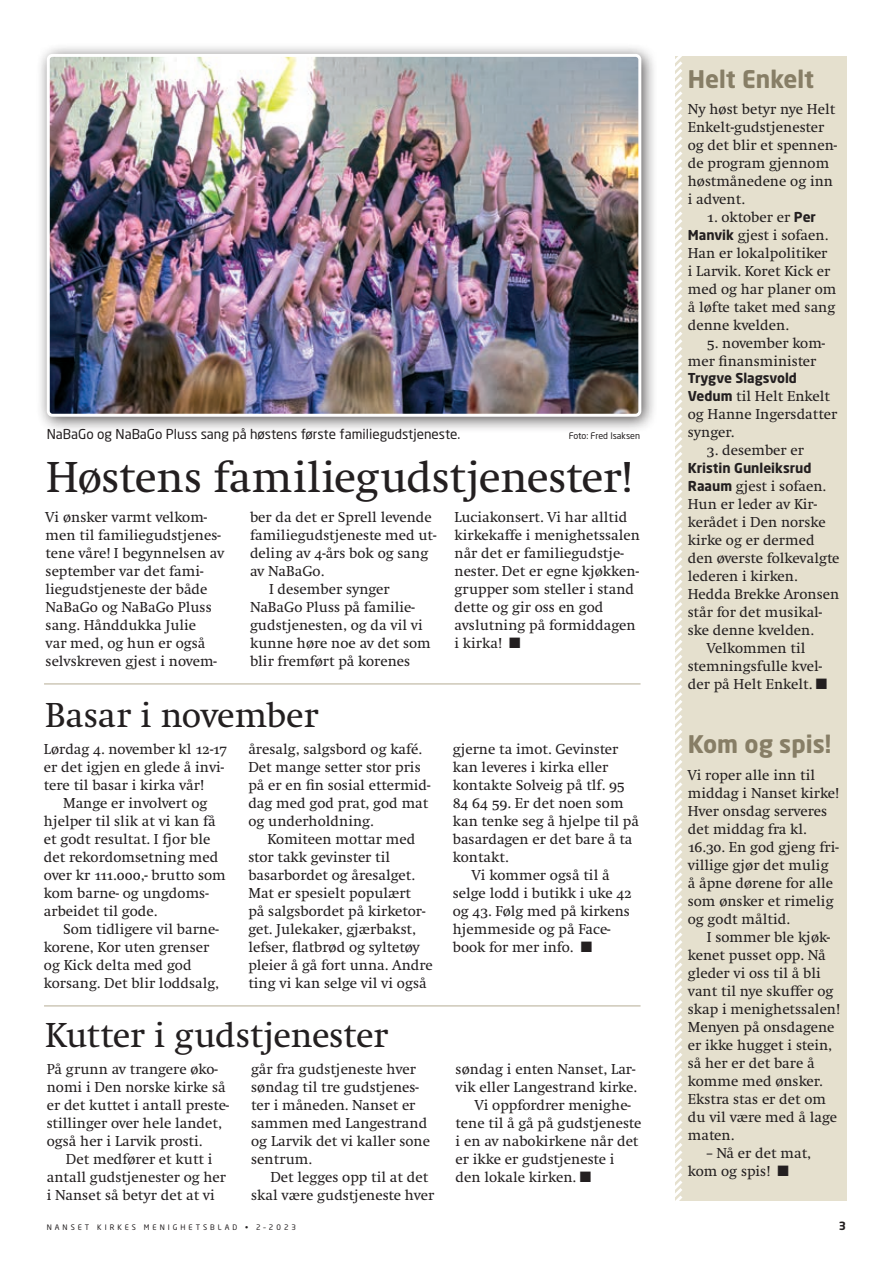
<style>
.page{position:relative;width:893px;height:1263px;background:#fff}
.page>*{position:absolute;margin:0;border:0;box-sizing:border-box;transform-origin:0 0}
.Tittel_48{font:45px "Swift POW";letter-spacing:-.01em;color:#231f20}
.Tittel_48-2{font:36px "Swift POW";letter-spacing:-.01em;color:#231f20}
.Notis_tittel{font:700 24px "Neo Sans";color:#877e66}
.Tekst_m_innrykk{font:15px/18px "Swift POW";color:#231f20}
.Tekst{font:15px/18px "Swift POW";color:#231f20}
.Bilde{font:13.5px "Neo Sans Std";color:#231f20}
.Tekst_m_innrykk-2{font:700 13.5px "Neo Sans W1 G";color:#231f20}
.t1{font:700 11.25px "Neo Sans";color:#231f20}
.Bilde-2{font:9px "Neo Sans Std";color:#231f20}
.t2{font:7.5px "Neo Sans Std";letter-spacing:.4em;color:#231f20}
.s1{font-family:"Neo Sans W1 G";font-weight:700;font-size:13.5px}
</style>
<div class="page">
<div style="left:675px;top:56px;width:171px;height:1145px;background:#e5e0ce"></div>
<svg style="left:675px;top:56px;width:7px;height:1145px"></svg>
<hr style="left:44px;top:683px;width:596px;height:2px;background:#cec8b8">
<hr style="left:44px;top:1005px;width:596px;height:2px;background:#cec8b8">
<div style="left:35px;top:43px;width:624px;height:391px;background:#231f20;opacity:.75"></div>
<img style="left:51px;top:58px;width:586px;height:355px">
<div style="left:47px;top:54px;width:594px;height:363px;border:3px solid #fff;border-radius:4px"></div>
<p class="Bilde" style="left:47px;top:426px;width:415px">NaBaGo og NaBaGo Pluss sang på høstens første familiegudstjeneste.</p>
<p class="Bilde-2" style="left:569px;top:430px;width:73px">Foto: Fred Isaksen</p>
<p class="Tittel_48" style="left:46px;top:451px;width:587px">Høstens familiegudstjenester!</p>
<p class="Tekst" style="left:46px;top:508px;width:180px">Vi ønsker varmt velkom&shy;men til familiegudstjenes&shy;tene våre! I begynnelsen av september var det fami&shy;liegudstjeneste der både<br>NaBaGo og NaBaGo Pluss sang. Hånddukka Julie<br>var med, og hun er også selvskreven gjest i novem-</p>
<p class="Tekst" style="left:250px;top:508px;width:188px">ber da det er Sprell levende familiegudstjeneste med ut&shy;deling av 4-års bok og sang av NaBaGo.</p>
<p class="Tekst_m_innrykk" style="left:454px;top:508px;width:187px">Luciakonsert. Vi har alltid kirkekaffe i menighetssalen når det er familiegudstje&shy;nester. Det er egne kjøkken&shy;grupper som steller i stand dette og gir oss en god avslutning på formiddagen i kirka! ■</p>
<p class="Tekst_m_innrykk" style="left:250px;top:580px;width:182px;text-indent:19px">I desember synger<br>NaBaGo Pluss på familie&shy;gudstjenesten, og da vil vi kunne høre noe av det som blir fremført på korenes</p>
<p class="Tittel_48-2" style="left:45px;top:694px;width:275px">Basar i november</p>
<p class="Tekst" style="left:44px;top:740px;width:185px">Lørdag 4. november kl 12-17</p>
<p class="Tekst" style="left:44px;top:758px;width:182px">er det igjen en glede å invi&shy;tere til basar i kirka vår!</p>
<p class="Tekst_m_innrykk" style="left:44px;top:794px;width:183px;text-indent:19px">Mange er involvert og hjelper til slik at vi kan få et godt resultat. I fjor ble det rekordomsetning med over kr 111.000,- brutto som kom barne- og ungdoms&shy;arbeidet til gode.</p>
<p class="Tekst_m_innrykk" style="left:44px;top:920px;width:177px;text-indent:19px">Som tidligere vil barne&shy;korene, Kor uten grenser og Kick delta med god korsang. Det blir loddsalg,</p>
<p class="Tekst_m_innrykk" style="left:248px;top:740px;width:184px">åresalg, salgsbord og kafé.<br>Det mange setter stor pris på er en fin sosial ettermid&shy;dag med god prat, god mat og underholdning.</p>
<p class="Tekst_m_innrykk" style="left:248px;top:830px;width:186px;text-indent:19px">Komiteen mottar med stor takk gevinster til basarbordet og åresalget.<br>Mat er spesielt populært<br>på salgsbordet på kirketor&shy;get. Julekaker, gjærbakst, lefser, flatbrød og syltetøy pleier å gå fort unna. Andre ting vi kan selge vil vi også</p>
<p class="Tittel_48-2" style="left:45px;top:1014px;width:345px">Kutter i gudstjenester</p>
<p class="Tekst" style="left:47px;top:1060px;width:184px">På grunn av trangere øko&shy;nomi i Den norske kirke så er det kuttet i antall preste&shy;stillinger over hele landet, også her i Larvik prosti.</p>
<p class="Tekst_m_innrykk" style="left:47px;top:1150px;width:181px;text-indent:19px">Det medfører et kutt i antall gudstjenester og her i Nanset så betyr det at vi</p>
<p class="Tekst_m_innrykk" style="left:251px;top:1060px;width:180px">går fra gudstjeneste hver søndag til tre gudstjenes&shy;ter i måneden. Nanset er sammen med Langestrand og Larvik det vi kaller sone sentrum.</p>
<p class="Tekst_m_innrykk" style="left:251px;top:1168px;width:185px;text-indent:19px">Det legges opp til at det skal være gudstjeneste hver</p>
<p class="Tekst_m_innrykk" style="left:453px;top:740px;width:188px">gjerne ta imot. Gevinster kan leveres i kirka eller kontakte Solveig på tlf. 95<br>84 64 59. Er det noen som kan tenke seg å hjelpe til på basardagen er det bare å ta kontakt.</p>
<p class="Tekst_m_innrykk" style="left:453px;top:866px;width:181px;text-indent:19px">Vi kommer også til å selge lodd i butikk i uke 42 og 43. Følg med på kirkens hjemmeside og på Face&shy;book for mer info. ■</p>
<p class="Tekst_m_innrykk" style="left:456px;top:1060px;width:183px">søndag i enten Nanset, Lar&shy;vik eller Langestrand kirke.</p>
<p class="Tekst_m_innrykk" style="left:456px;top:1096px;width:187px;text-indent:19px">Vi oppfordrer menighe&shy;tene til å gå på gudstjeneste i en av nabokirkene når det er ikke er gudstjeneste i den lokale kirken. ■</p>
<p class="Notis_tittel" style="left:688px;top:64px;width:128px">Helt Enkelt</p>
<p class="Tekst" style="left:688px;top:100px;width:151px">Ny høst betyr nye Helt<br>Enkelt-gudstjenester og det blir et spennen&shy;de program gjennom høstmånedene og inn i advent.</p>
<p class="Tekst_m_innrykk" style="left:688px;top:208px;width:150px;text-indent:19px">1. oktober er <span class="s1">Per<br>Manvik</span> gjest i sofaen.<br>Han er lokalpolitiker<br>i Larvik. Koret Kick er med og har planer om å løfte taket med sang denne kvelden.</p>
<p class="Tekst_m_innrykk" style="left:688px;top:334px;width:139px;text-indent:19px">5. november kom&shy;mer finansminister</p>
<p class="Tekst_m_innrykk-2" style="left:688px;top:369px;width:111px">Trygve Slagsvold</p>
<p class="Tekst_m_innrykk" style="left:688px;top:387px;width:151px"><span class="s1">Vedum</span> til Helt Enkelt og Hanne Ingersdatter synger.</p>
<p class="Tekst_m_innrykk" style="left:707px;top:441px;width:99px">3. desember er</p>
<p class="Tekst_m_innrykk-2" style="left:688px;top:459px;width:125px">Kristin Gunleiksrud</p>
<p class="Tekst_m_innrykk" style="left:688px;top:477px;width:153px"><span class="s1">Raaum</span> gjest i sofaen.<br>Hun er leder av Kir&shy;kerådet i Den norske kirke og er dermed den øverste folkevalgte lederen i kirken.<br>Hedda Brekke Aronsen står for det musikal&shy;ske denne kvelden.</p>
<p class="Tekst_m_innrykk" style="left:688px;top:639px;width:140px;text-align:center">Velkommen til stemningsfulle kvel&shy;der på Helt Enkelt. ■</p>
<p class="Notis_tittel" style="left:688px;top:729px;width:145px">Kom og spis!</p>
<p class="Tekst" style="left:688px;top:766px;width:153px">Vi roper alle inn til middag i Nanset kirke!<br>Hver onsdag serveres det middag fra kl.<br>16.30. En god gjeng fri&shy;villige gjør det mulig å åpne dørene for alle som ønsker et rimelig og godt måltid.</p>
<p class="Tekst_m_innrykk" style="left:688px;top:928px;width:153px;text-indent:19px">I sommer ble kjøk&shy;kenet pusset opp. Nå gleder vi oss til å bli vant til nye skuffer og skap i menighetssalen!<br>Menyen på onsdagene er ikke hugget i stein, så her er det bare å komme med ønsker.<br>Ekstra stas er det om du vil være med å lage maten.</p>
<p class="Tekst_m_innrykk" style="left:688px;top:1144px;width:125px;text-indent:19px">– Nå er det mat, kom og spis! ■</p>
<p class="t2" style="left:47px;top:1222px;width:251px">NANSET KIRKES MENIGHETSBLAD • 2–2023</p>
<p class="t1" style="left:839px;top:1218px;width:9px">3</p>
</div>
